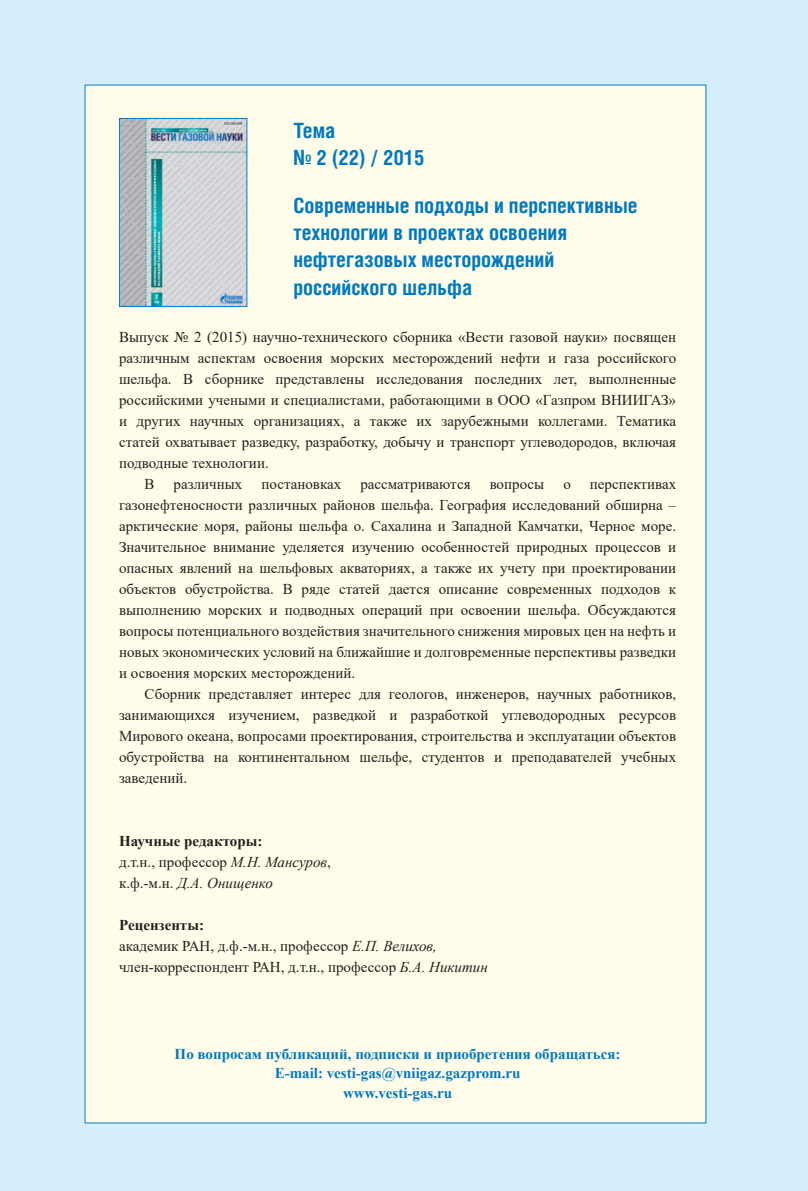
<style>
.page{position:relative;width:808px;height:1191px;background:#d4effb}
.page>*{position:absolute;margin:0;border:0;box-sizing:border-box;transform-origin:0 0}
.t1{font:700 21px/27px "Helios Cond";color:#0079c2}
.t2{font:15px/21px "Times New Roman";color:#231f20;text-align:justify}
.t3{font:700 15px/19.5px "Times New Roman";color:#0079c2;text-align:center}
.s1{font-weight:700}
.s2{font-style:italic}
</style>
<div class="page">
<div style="left:85px;top:85px;width:621px;height:1038px;background:#fffde9"></div>
<img style="left:121px;top:120px;width:124px;height:185px">
<div style="left:119px;top:118px;width:128px;height:189px;border:1px solid #007ec5"></div>
<h1 class="t1" style="left:293px;top:119px;width:133px">Тема<br>№ 2 (22) / 2015</h1>
<h1 class="t1" style="left:293px;top:194px;width:346px">Современные подходы и перспективные технологии в проектах освоения нефтегазовых месторождений российского шельфа</h1>
<p class="t2" style="left:119px;top:326px;width:559px">Выпуск № 2 (2015) научно-технического сборника «Вести газовой науки» посвящен</p>
<p class="t2" style="left:119px;top:347px;width:559px">различным аспектам освоения морских месторождений нефти и газа российского</p>
<p class="t2" style="left:119px;top:368px;width:559px">шельфа. В сборнике представлены исследования последних лет, выполненные</p>
<p class="t2" style="left:119px;top:389px;width:558px">российскими учеными и специалистами, работающими в ООО «Газпром ВНИИГАЗ»</p>
<p class="t2" style="left:119px;top:410px;width:559px">и других научных организациях, а также их зарубежными коллегами. Тематика</p>
<p class="t2" style="left:119px;top:431px;width:559px">статей охватывает разведку, разработку, добычу и транспорт углеводородов, включая</p>
<p class="t2" style="left:119px;top:452px;width:151px">подводные технологии.</p>
<p class="t2" style="left:145px;top:473px;width:12px">В</p>
<p class="t2" style="left:174px;top:473px;width:70px">различных</p>
<p class="t2" style="left:261px;top:473px;width:81px">постановках</p>
<p class="t2" style="left:360px;top:473px;width:112px">рассматриваются</p>
<p class="t2" style="left:490px;top:473px;width:56px">вопросы</p>
<p class="t2" style="left:563px;top:473px;width:9px">о</p>
<p class="t2" style="left:119px;top:473px;width:559px;text-indent:471px">перспективах газонефтеносности различных районов шельфа. География исследований обширна – арктические моря, районы шельфа о. Сахалина и Западной Камчатки, Черное море.<br>Значительное внимание уделяется изучению особенностей природных процессов и опасных явлений на шельфовых акваториях, а также их учету при проектировании объектов обустройства. В ряде статей дается описание современных подходов к выполнению морских и подводных операций при освоении шельфа. Обсуждаются вопросы потенциального воздействия значительного снижения мировых цен на нефть и новых экономических условий на ближайшие и долговременные перспективы разведки и освоения морских месторождений.</p>
<p class="t2" style="left:119px;top:683px;width:559px;text-indent:26px">Сборник представляет интерес для геологов, инженеров, научных работников, занимающихся изучением, разведкой и разработкой углеводородных ресурсов Мирового океана, вопросами проектирования, строительства и эксплуатации объектов обустройства на континентальном шельфе, студентов и преподавателей учебных заведений.</p>
<p class="t2" style="left:119px;top:830px;width:213px;text-align:left"><span class="s1">Научные редакторы:<br></span>д.т.н., профессор <span class="s2">М.Н. Мансуров</span>, к.ф.-м.н. <span class="s2">Д.А. Онищенко</span></p>
<p class="t2" style="left:119px;top:914px;width:370px;text-align:left"><span class="s1">Рецензенты:<br></span>академик РАН, д.ф.-м.н., профессор <span class="s2">Е.П. Велихов, </span>член-корреспондент РАН, д.т.н., профессор <span class="s2">Б.А. Никитин</span></p>
<p class="t3" style="left:175px;top:1044px;width:447px">По вопросам публикаций, подписки и приобретения обращаться:<br>E-mail: vesti-gas@vniigaz.gazprom.ru<br>www.vesti-gas.ru</p>
</div>
